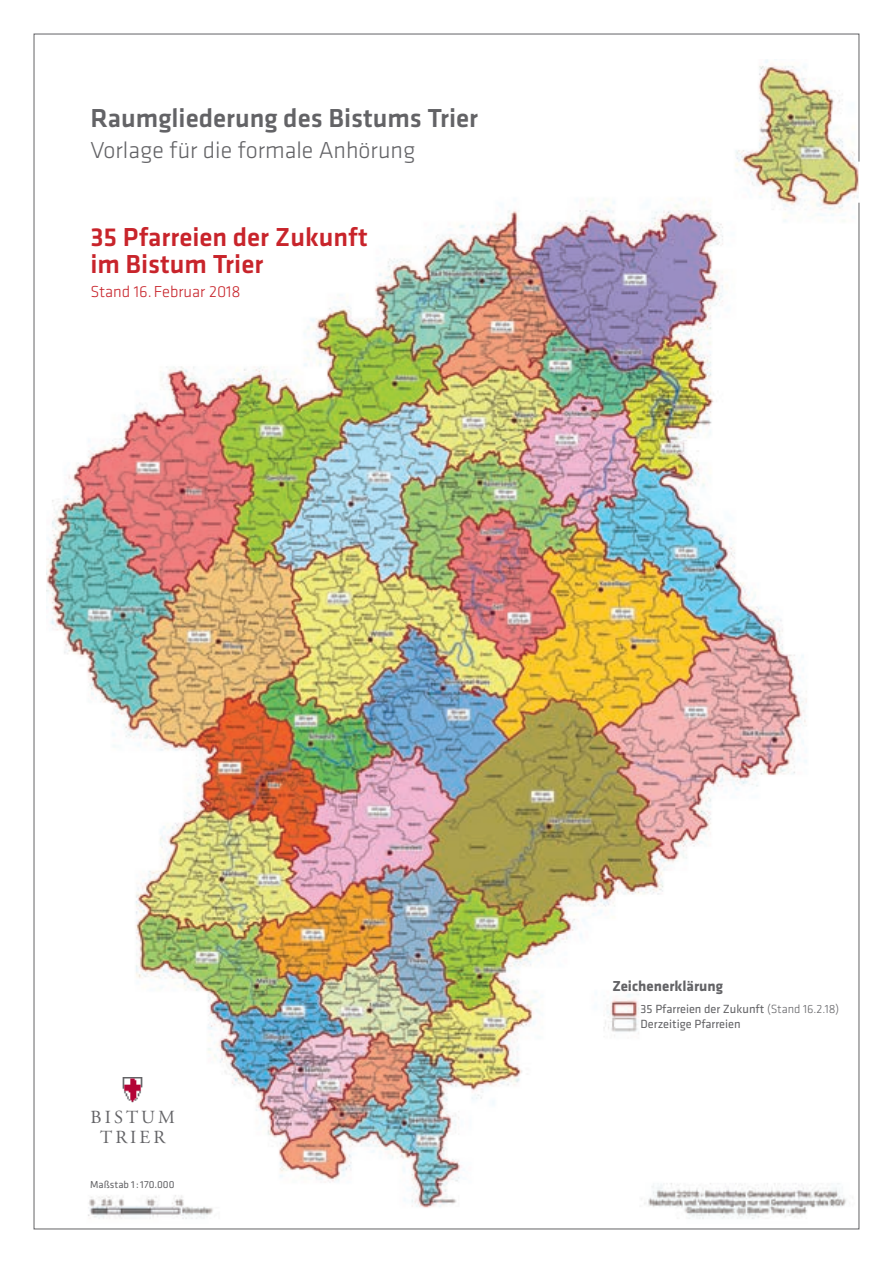
<style>
.page{position:relative;width:893px;height:1263px;background:#fff}
.page>*{position:absolute;margin:0;border:0;box-sizing:border-box;transform-origin:0 0}
.t1{font:500 27px/27px "Klavika Basic";color:#c8242b}
.t2{font:500 27px "Klavika Basic";color:#636366}
.t3{font:300 24px "Klavika Basic";color:#636366}
.t4{font:18.45px/20px "Adobe Garamond Pro";letter-spacing:.165em;color:#636366;text-align:center}
.t5{font:300 16.5px "Klavika Basic";color:#c8242b}
.t6{font:700 15px "Klavika Basic";color:#636366}
.t7{font:12.3px/15px "Klavika Basic";color:#636366}
.t8{font:10.5px "Klavika Basic";color:#636366}
.s1{font-weight:300}
</style>
<div class="page">
<img style="left:33px;top:33px;width:827px;height:1197px">
<img style="left:91px;top:1108px;width:82px;height:1px">
<img style="left:91px;top:1077px;width:82px;height:31px">
<h1 class="t2" style="left:90px;top:107px;width:389px">Raumgliederung des Bistums Trier</h1>
<h2 class="t3" style="left:90px;top:141px;width:326px">Vorlage für die formale Anhörung</h2>
<h1 class="t1" style="left:90px;top:225px;width:279px">35 Pfarreien der Zukunft im Bistum Trier</h1>
<h3 class="t5" style="left:90px;top:285px;width:152px">Stand 16. Februar 2018</h3>
<h3 class="t4" style="left:91px;top:1108px;width:86px">BISTUM<br>TRIER</h3>
<p class="t8" style="left:90px;top:1180px;width:86px">Maßstab 1 : 170.000</p>
<p class="t6" style="left:612px;top:980px;width:112px">Zeichenerklärung</p>
<p class="t7" style="left:641px;top:1002px;width:200px">35 Pfarreien der Zukunft <span class="s1">(Stand 16.2.18)<br></span>Derzeitige Pfarreien</p>
</div>
